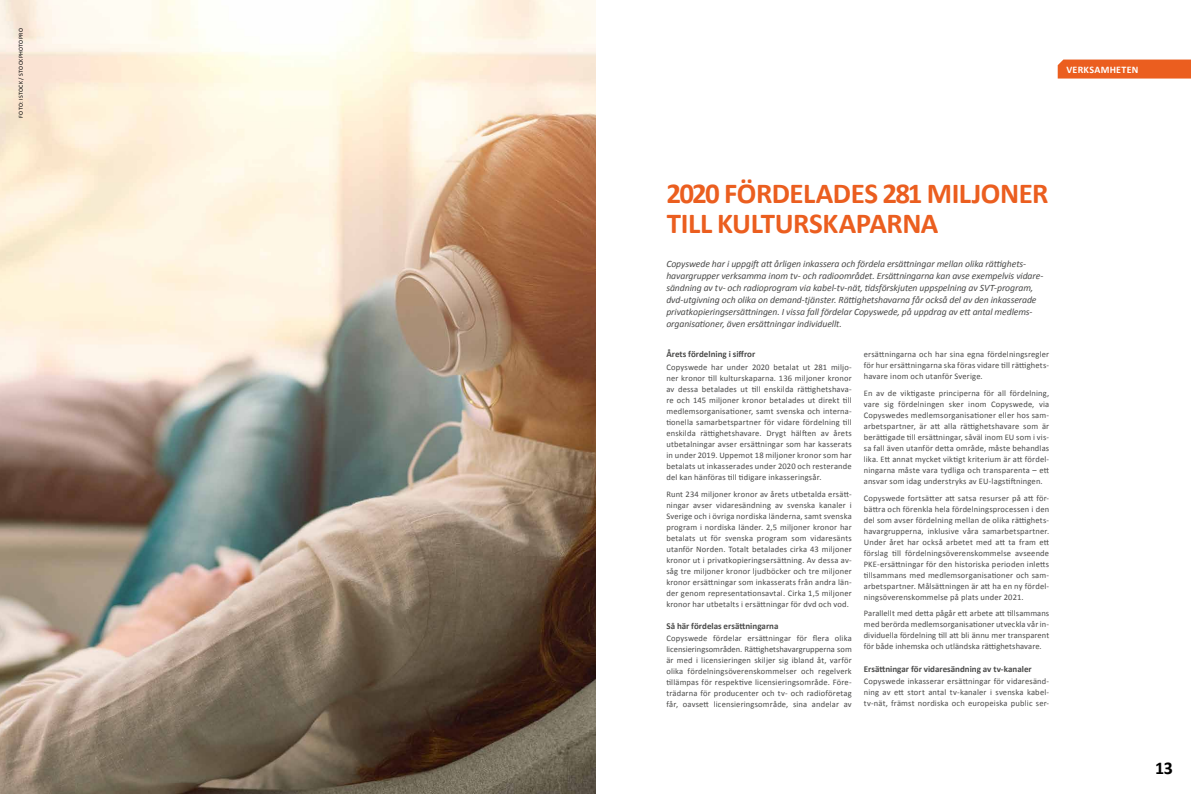
<style>
.page{position:relative;width:1191px;height:794px;background:#fff}
.page>*{position:absolute;margin:0;border:0;box-sizing:border-box;transform-origin:0 0}
.t1{font:700 29px/30px "Calibri";letter-spacing:-.015em;color:#eb5e1f}
.t2{font:700 18px "Calibri";color:#000}
.t3{font:700 10px "Calibri";letter-spacing:.025em;color:#fff}
.t4{font:italic 9.7px/12px "Calibri";letter-spacing:-.01em;color:#4a4a49}
.t5{font:700 9px "Calibri";color:#4a4a49}
.t6{font:8.5px/11px "Calibri";letter-spacing:.02em;color:#4a4a49;text-align:justify}
.t7{font:6px "Calibri";letter-spacing:.05em;color:#000}
</style>
<div class="page">
<div style="left:1057px;top:60px;width:134px;height:19px;background:#eb5e1f"></div>
<img style="left:0;top:0;width:595px;height:794px">
<p class="t7" style="left:17px;top:118px;width:91px;rotate:-90deg">FOTO: ISTOCK / STOCKPHOTOPRO</p>
<p class="t3" style="left:1066px;top:62px;width:74px">VERKSAMHETEN</p>
<h1 class="t1" style="left:666px;top:178px;width:384px">2020 FÖRDELADES 281 MILJONER<br>TILL KULTURSKAPARNA</h1>
<p class="t4" style="left:666px;top:257px;width:378px">Copyswede har i uppgift att årligen inkassera och fördela ersättningar mellan olika rättighets&shy;havargrupper verksamma inom tv- och radioområdet. Ersättningarna kan avse exempelvis vidare&shy;sändning av tv- och radioprogram via kabel-tv-nät, tidsförskjuten uppspelning av SVT-program, dvd-utgivning och olika on demand-tjänster. Rättighetshavarna får också del av den inkasserade privatkopieringsersättningen. I vissa fall fördelar Copyswede, på uppdrag av ett antal medlems&shy;organisationer, även ersättningar individuellt.</p>
<p class="t5" style="left:666px;top:348px;width:90px">Årets fördelning i siffror</p>
<p class="t6" style="left:666px;top:361px;width:187px">Copyswede har under 2020 betalat ut 281 miljo&shy;ner kronor till kulturskaparna. 136 miljoner kronor av dessa betalades ut till enskilda rättighetshava&shy;re och 145 miljoner kronor betalades ut direkt till medlemsorganisationer, samt svenska och interna&shy;tionella samarbetspartner för vidare fördelning till enskilda rättighetshavare. Drygt hälften av årets utbetalningar avser ersättningar som har kasserats in under 2019. Uppemot 18 miljoner kronor som har betalats ut inkasserades under 2020 och resterande del kan hänföras till tidigare inkasseringsår.</p>
<p class="t6" style="left:666px;top:488px;width:187px">Runt 234 miljoner kronor av årets utbetalda ersätt&shy;ningar avser vidaresändning av svenska kanaler i Sverige och i övriga nordiska länderna, samt svenska program i nordiska länder. 2,5 miljoner kronor har betalats ut för svenska program som vidaresänts utanför Norden. Totalt betalades cirka 43 miljoner kronor ut i privatkopieringsersättning. Av dessa av&shy;såg tre miljoner kronor ljudböcker och tre miljoner kronor ersättningar som inkasserats från andra län&shy;der genom representationsavtal. Cirka 1,5 miljoner kronor har utbetalts i ersättningar för dvd och vod.</p>
<p class="t5" style="left:666px;top:619px;width:114px">Så här fördelas ersättningarna</p>
<p class="t6" style="left:666px;top:633px;width:187px">Copyswede fördelar ersättningar för flera olika licensieringsområden. Rättighetshavargrupperna som är med i licensieringen skiljer sig ibland åt, varför olika fördelningsöverenskommelser och regelverk tillämpas för respektive licensieringsområde. Före&shy;trädarna för producenter och tv- och radioföretag får, oavsett licensieringsområde, sina andelar av</p>
<p class="t6" style="left:863px;top:349px;width:187px">ersättningarna och har sina egna fördelningsregler för hur ersättningarna ska föras vidare till rättighets&shy;havare inom och utanför Sverige.</p>
<p class="t6" style="left:863px;top:387px;width:187px">En av de viktigaste principerna för all fördelning, vare sig fördelningen sker inom Copyswede, via Copyswedes medlemsorganisationer eller hos sam&shy;arbetspartner, är att alla rättighetshavare som är berättigade till ersättningar, såväl inom EU som i vis&shy;sa fall även utanför detta område, måste behandlas lika. Ett annat mycket viktigt kriterium är att fördel&shy;ningarna måste vara tydliga och transparenta – ett ansvar som idag understryks av EU-lagstiftningen.</p>
<p class="t6" style="left:863px;top:492px;width:187px">Copyswede fortsätter att satsa resurser på att för&shy;bättra och förenkla hela fördelningsprocessen i den del som avser fördelning mellan de olika rättighets&shy;havargrupperna, inklusive våra samarbetspartner.<br>Under året har också arbetet med att ta fram ett förslag till fördelningsöverenskommelse avseende PKE-ersättningar för den historiska perioden inletts tillsammans med medlemsorganisationer och sam&shy;arbetspartner. Målsättningen är att ha en ny fördel&shy;ningsöverenskommelse på plats under 2021.</p>
<p class="t6" style="left:863px;top:608px;width:187px">Parallellt med detta pågår ett arbete att tillsammans med berörda medlemsorganisationer utveckla vår in&shy;dividuella fördelning till att bli ännu mer transparent för både inhemska och utländska rättighetshavare.</p>
<p class="t5" style="left:863px;top:662px;width:169px">Ersättningar för vidaresändning av tv-kanaler</p>
<p class="t6" style="left:863px;top:675px;width:187px">Copyswede inkasserar ersättningar för vidaresänd&shy;ning av ett stort antal tv-kanaler i svenska kabel&shy;tv-nät, främst nordiska och europeiska public ser-</p>
<h2 class="t2" style="left:1155px;top:755px;width:19px">13</h2>
</div>
